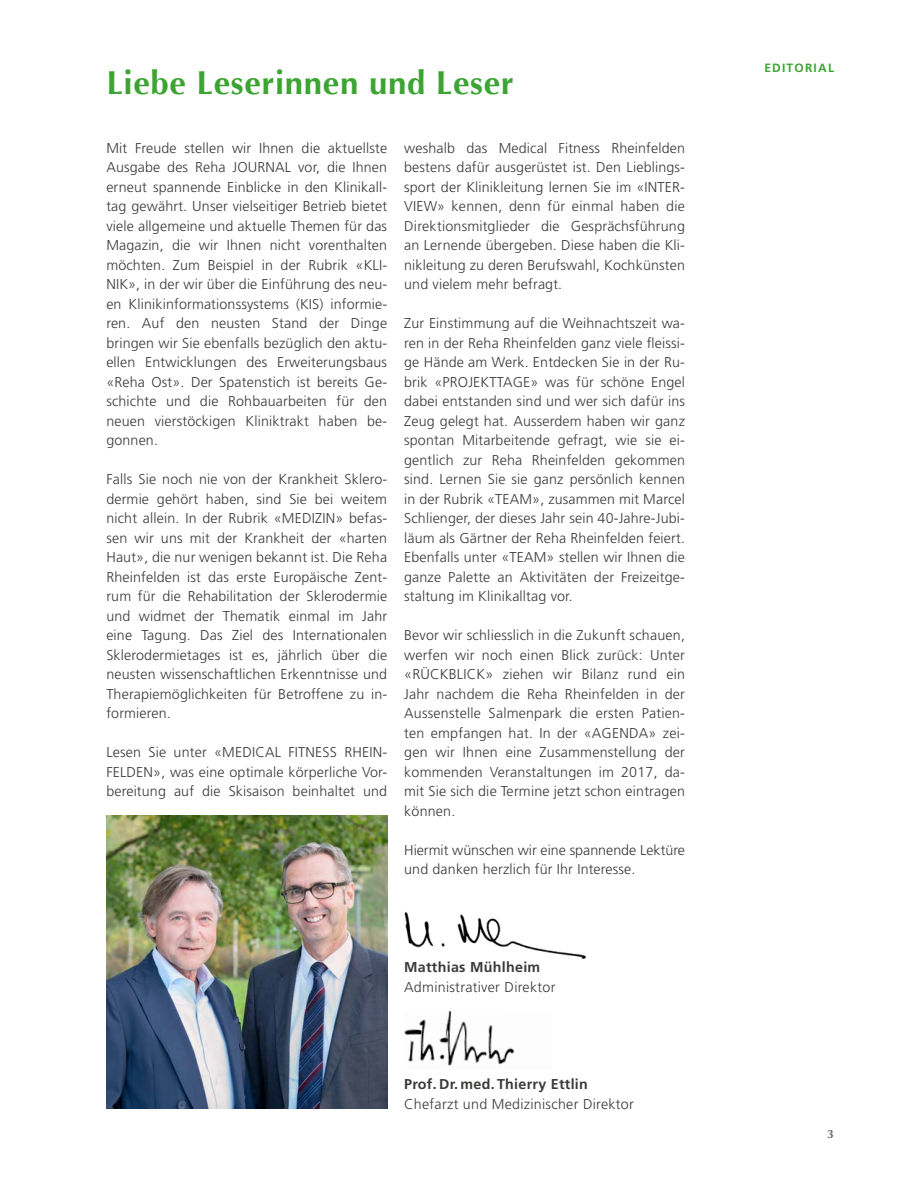
<style>
.page{position:relative;width:919px;height:1191px;background:#fff}
.page>*{position:absolute;margin:0;border:0;box-sizing:border-box;transform-origin:0 0}
.t1{font:700 33px "Optima";letter-spacing:.02em;color:#3ca432}
.t2{font:300 14.25px/19.5px "Frutiger";letter-spacing:.01em;color:#3a3a39;text-align:justify}
.t3{font:700 14.25px "Frutiger";letter-spacing:.02em;color:#3a3a39}
.t4{font:700 12px "Frutiger";letter-spacing:.1em;color:#3ca432}
.t5{font:700 12px "Optima";color:#6a6a69}
</style>
<div class="page">
<img style="left:106px;top:815px;width:281px;height:293px">
<img style="left:404px;top:912px;width:182px;height:47px">
<img style="left:404px;top:1011px;width:111px;height:55px">
<h1 class="t1" style="left:106px;top:64px;width:409px">Liebe Leserinnen und Leser</h1>
<p class="t2" style="left:106px;top:138px;width:282px">Mit Freude stellen wir Ihnen die aktuellste Ausgabe des Reha JOURNAL vor, die Ihnen erneut spannende Einblicke in den Klinikall&shy;tag gewährt. Unser vielseitiger Betrieb bietet viele allgemeine und aktuelle Themen für das Magazin, die wir Ihnen nicht vorenthalten möchten. Zum Beispiel in der Rubrik «KLI-NIK», in der wir über die Einführung des neu&shy;en Klinikinformationssystems (KIS) informie&shy;ren. Auf den neusten Stand der Dinge bringen wir Sie ebenfalls bezüglich den aktu&shy;ellen Entwicklungen des Erweiterungsbaus «Reha Ost». Der Spatenstich ist bereits Ge&shy;schichte und die Rohbauarbeiten für den neuen vierstöckigen Kliniktrakt haben be&shy;gonnen.</p>
<p class="t2" style="left:106px;top:469px;width:282px">Falls Sie noch nie von der Krankheit Sklero&shy;dermie gehört haben, sind Sie bei weitem nicht allein. In der Rubrik «MEDIZIN» befas&shy;sen wir uns mit der Krankheit der «harten Haut», die nur wenigen bekannt ist. Die Reha Rheinfelden ist das erste Europäische Zent&shy;rum für die Rehabilitation der Sklerodermie und widmet der Thematik einmal im Jahr eine Tagung. Das Ziel des Internationalen Sklerodermietages ist es, jährlich über die neusten wissenschaftlichen Erkenntnisse und Therapiemöglichkeiten für Betroffene zu in&shy;formieren.</p>
<p class="t2" style="left:106px;top:742px;width:282px">Lesen Sie unter «MEDICAL FITNESS RHEIN-FELDEN», was eine optimale körperliche Vor&shy;bereitung auf die Skisaison beinhaltet und</p>
<p class="t2" style="left:404px;top:138px;width:282px">weshalb das Medical Fitness Rheinfelden bestens dafür ausgerüstet ist. Den Lieblings&shy;sport der Klinikleitung lernen Sie im «INTER-VIEW» kennen, denn für einmal haben die Direktionsmitglieder die Gesprächsführung an Lernende übergeben. Diese haben die Kli&shy;nikleitung zu deren Berufswahl, Kochkünsten und vielem mehr befragt.</p>
<p class="t2" style="left:404px;top:313px;width:282px">Zur Einstimmung auf die Weihnachtszeit wa&shy;ren in der Reha Rheinfelden ganz viele fleissi&shy;ge Hände am Werk. Entdecken Sie in der Ru&shy;brik «PROJEKTTAGE» was für schöne Engel dabei entstanden sind und wer sich dafür ins Zeug gelegt hat. Ausserdem haben wir ganz spontan Mitarbeitende gefragt, wie sie ei&shy;gentlich zur Reha Rheinfelden gekommen sind. Lernen Sie sie ganz persönlich kennen in der Rubrik «TEAM», zusammen mit Marcel Schlienger, der dieses Jahr sein 40-Jahre-Jubi&shy;läum als Gärtner der Reha Rheinfelden feiert.<br>Ebenfalls unter «TEAM» stellen wir Ihnen die ganze Palette an Aktivitäten der Freizeitge&shy;staltung im Klinikalltag vor.</p>
<p class="t2" style="left:404px;top:625px;width:282px">Bevor wir schliesslich in die Zukunft schauen, werfen wir noch einen Blick zurück: Unter «RÜCKBLICK» ziehen wir Bilanz rund ein Jahr nachdem die Reha Rheinfelden in der Aussenstelle Salmenpark die ersten Patien&shy;ten empfangen hat. In der «AGENDA» zei&shy;gen wir Ihnen eine Zusammenstellung der kommenden Veranstaltungen im 2017, da&shy;mit Sie sich die Termine jetzt schon eintragen können.</p>
<p class="t2" style="left:404px;top:840px;width:282px">Hiermit wünschen wir eine spannende Lektüre und danken herzlich für Ihr Interesse.</p>
<p class="t3" style="left:404px;top:958px;width:137px">Matthias Mühlheim</p>
<p class="t2" style="left:404px;top:977px;width:153px">Administrativer Direktor</p>
<p class="t3" style="left:404px;top:1075px;width:185px">Prof. Dr. med. Thierry Ettlin</p>
<p class="t2" style="left:404px;top:1094px;width:231px">Chefarzt und Medizinischer Direktor</p>
<p class="t4" style="left:764px;top:61px;width:71px">EDITORIAL</p>
<p class="t5" style="left:827px;top:1127px;width:8px">3</p>
</div>
